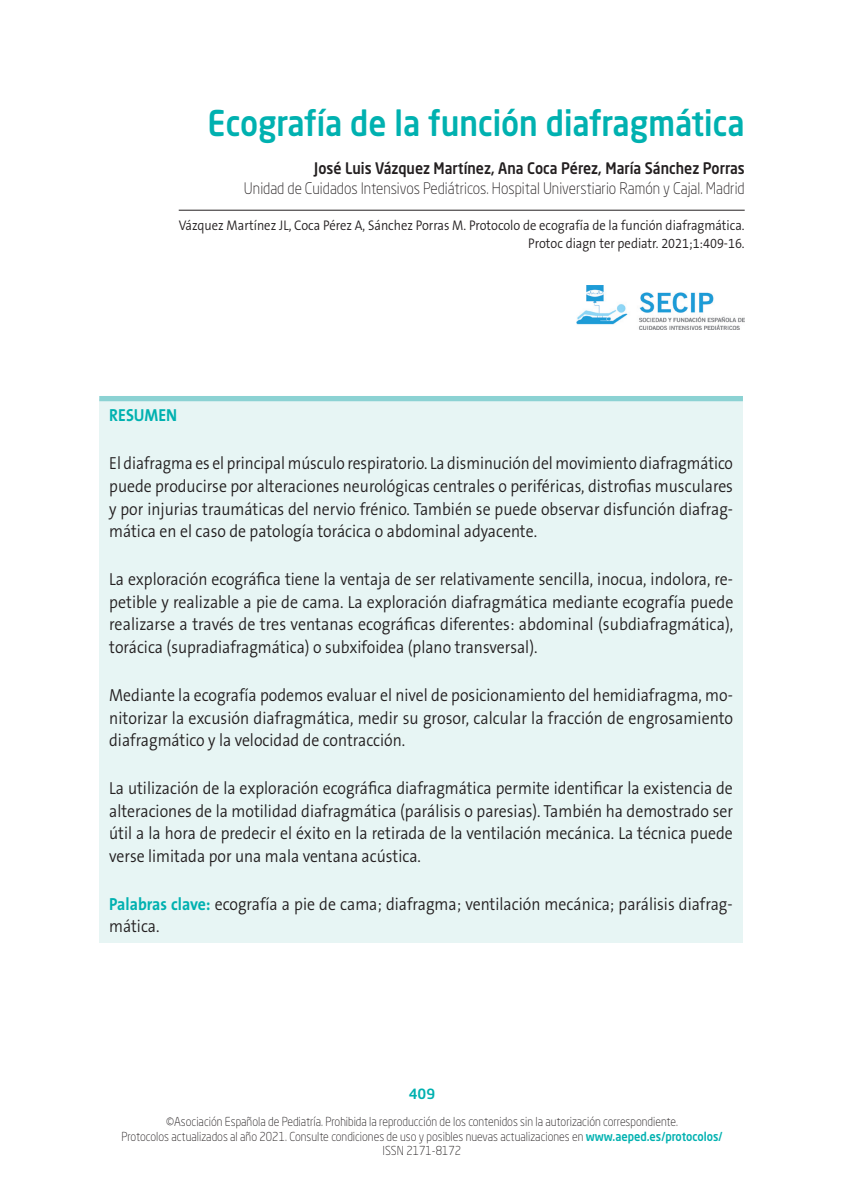
<style>
.page{position:relative;width:844px;height:1191px;background:#fff}
.page>*{position:absolute;margin:0;border:0;box-sizing:border-box;transform-origin:0 0}
.t1{font:500 35px "Neo Sans Std";color:#00b1b0;scale:.9 1}
.t2{font:300 17.5px/22.8px "The Sans B Plus W4";color:#231f20;text-align:justify;scale:.9 1}
.t3{font:300 17.5px/22.8px "The Sans B Plus W4";color:#231f20;text-align:justify;scale:.88 1}
.t4{font:700 17.5px "The Sans B Plus W7";color:#00b1b0;scale:.9 1}
.t5{font:300 15.75px "Neo Sans Std";color:#231f20;scale:.9 1}
.t6{font:500 15.75px "Neo Sans Std";color:#231f20;scale:.9 1}
.t7{font:300 14px/17.5px "The Sans B Plus W4";color:#231f20;text-align:right;scale:.9 1}
.t8{font:500 14px "Neo Sans Std";color:#00b1b0}
.t9{font:300 12.25px/14.7px "Neo Sans Std";color:#231f20;text-align:center;scale:.9 1}
.s1{font-family:"The Sans B Plus W7";font-weight:700;color:#00b1b0}
.s2{font-weight:500;color:#00b1b0}
</style>
<div class="page">
<hr style="left:179px;top:210px;width:565px;height:1px;background:#231f20">
<div style="left:99px;top:398px;width:643px;height:544px;background:#e7f5f4"></div>
<div style="left:99px;top:396px;width:643px;height:5px;background:#8bd2d3"></div>
<img style="left:576px;top:285px;width:168px;height:45px">
<h1 class="t1" style="left:207px;top:101px;width:598px">Ecografía de la función diafragmática</h1>
<p class="t6" style="left:314px;top:159px;width:479px">José Luis Vázquez Martínez, Ana Coca Pérez, María Sánchez Porras</p>
<p class="t5" style="left:244px;top:179px;width:557px">Unidad de Cuidados Intensivos Pediátricos. Hospital Universtiario Ramón y Cajal. Madrid</p>
<p class="t7" style="left:179px;top:217px;width:630px">Vázquez Martínez JL, Coca Pérez A, Sánchez Porras M. Protocolo de ecografía de la función diafragmática.<br>Protoc diagn ter pediatr. 2021;1:409-16.</p>
<p class="t4" style="left:109px;top:404px;width:77px">RESUMEN</p>
<p class="t3" style="left:109px;top:452px;width:710px">El diafragma es el principal músculo respiratorio. La disminución del movimiento diafragmático puede producirse por alteraciones neurológicas centrales o periféricas, distrofias musculares y por injurias traumáticas del nervio frénico. También se puede observar disfunción diafrag&shy;mática en el caso de patología torácica o abdominal adyacente.</p>
<p class="t2" style="left:109px;top:567px;width:695px">La exploración ecográfica tiene la ventaja de ser relativamente sencilla, inocua, indolora, re&shy;petible y realizable a pie de cama. La exploración diafragmática mediante ecografía puede realizarse a través de tres ventanas ecográficas diferentes: abdominal (subdiafragmática), torácica (supradiafragmática) o subxifoidea (plano transversal).</p>
<p class="t2" style="left:109px;top:683px;width:694px">Mediante la ecografía podemos evaluar el nivel de posicionamiento del hemidiafragma, mo&shy;nitorizar la excusión diafragmática, medir su grosor, calcular la fracción de engrosamiento diafragmático y la velocidad de contracción.</p>
<p class="t2" style="left:109px;top:776px;width:694px">La utilización de la exploración ecográfica diafragmática permite identificar la existencia de alteraciones de la motilidad diafragmática (parálisis o paresias). También ha demostrado ser útil a la hora de predecir el éxito en la retirada de la ventilación mecánica. La técnica puede verse limitada por una mala ventana acústica.</p>
<p class="t2" style="left:109px;top:892px;width:694px"><span class="s1">Palabras clave:</span> ecografía a pie de cama; diafragma; ventilación mecánica; parálisis diafrag&shy;mática.</p>
<p class="t8" style="left:408px;top:1085px;width:28px">409</p>
<p class="t9" style="left:121px;top:1114px;width:669px">©Asociación Española de Pediatría. Prohibida la reproducción de los contenidos sin la autorización correspondiente.<br>Protocolos actualizados al año 2021. Consulte condiciones de uso y posibles nuevas actualizaciones en <span class="s2">www.aeped.es/protocolos/<br></span>ISSN 2171-8172</p>
</div>
